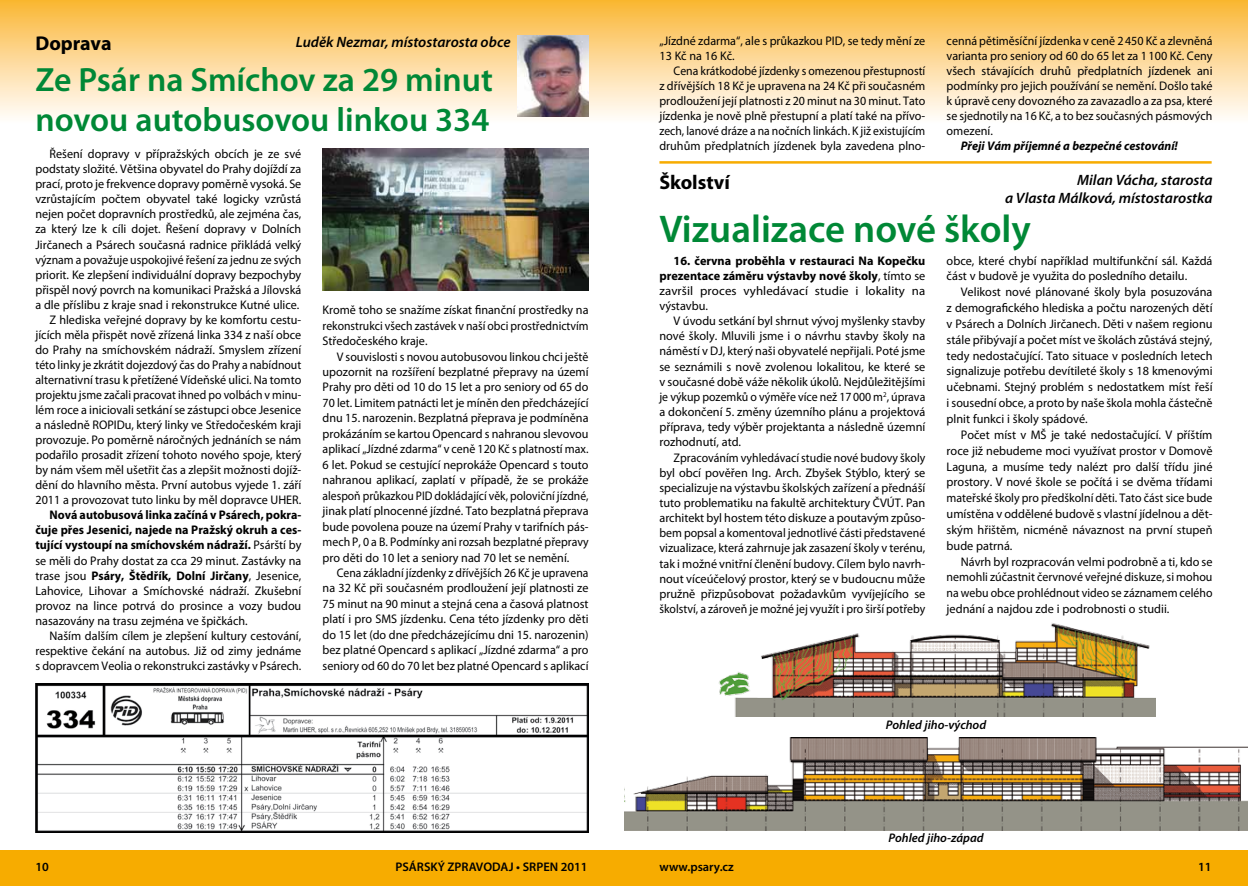
<style>
.page{position:relative;width:1248px;height:886px;background:#fff}
.page>*{position:absolute;margin:0;border:0;box-sizing:border-box;transform-origin:0 0}
.t1{font:600 38.75px "Myriad Pro";color:#008836}
.t2{font:600 33.75px/40.5px "Myriad Pro";color:#008836}
.t3{font:700 20px "Myriad Pro";color:#000}
.t4{font:italic 600 15px/18px "Myriad Pro";color:#000;text-align:right}
.t5{font:12.5px/15px "Myriad Pro";color:#000;text-align:justify}
.t6{font:12.5px/15.5px "Myriad Pro";color:#000;text-align:justify;scale:.96 1}
.t7{font:12.5px/15.1px "Myriad Pro";color:#000;text-align:justify;scale:.94 1}
.t8{font:12.5px/15.5px "Myriad Pro";color:#000;text-align:justify;scale:.93 1}
.t9{font:700 12.5px/15.1px "Myriad Pro";color:#000;text-align:justify}
.t10{font:600 12.5px "Myriad Pro";color:#000}
.t11{font:italic 700 12.5px "Myriad Pro";color:#000}
.t12{font:italic 600 12.5px "Myriad Pro";color:#000}
.s1{font-weight:700}
.s2{font-weight:400}
</style>
<div class="page">
<div style="left:0;top:850px;width:624px;height:36px;background:#f7ac00"></div>
<div style="left:0;top:0;width:624px;height:124px;background:linear-gradient(to bottom,#fab736,#fffeff)"></div>
<div style="left:624px;top:850px;width:623px;height:36px;background:#f7ac00"></div>
<div style="left:624px;top:0;width:623px;height:124px;background:linear-gradient(to bottom,#fab736,#fffeff)"></div>
<img style="left:322px;top:149px;width:266px;height:142px">
<img style="left:517px;top:35px;width:71px;height:82px">
<img style="left:719px;top:623px;width:436px;height:93px">
<img style="left:624px;top:737px;width:623px;height:93px">
<img style="left:35px;top:684px;width:553px;height:149px">
<hr style="left:659px;top:161px;width:552px;height:3px;background:#f7ac00">
<p class="t4" style="left:296px;top:32px;width:216px">Luděk Nezmar, místostarosta obce</p>
<h3 class="t3" style="left:35px;top:31px;width:78px">Doprava</h3>
<h2 class="t2" style="left:35px;top:58px;width:459px">Ze Psár na Smíchov za 29 minut novou autobusovou linkou 334</h2>
<p class="t5" style="left:35px;top:146px;width:267px;text-align:right">Řešení dopravy v přípražských obcích je ze své podstaty složité. Většina obyvatel do Prahy dojíždí za prací, proto je frekvence dopravy poměrně vysoká. Se vzrůstajícím počtem obyvatel také logicky vzrůstá nejen počet dopravních prostředků, ale zejména čas, za který lze k cíli dojet. Řešení dopravy v Dolních Jirčanech a Psárech současná radnice přikládá velký význam a považuje uspokojivé řešení za jednu ze svých priorit. Ke zlepšení individuální dopravy bezpochyby přispěl nový povrch na komunikaci Pražská a Jílovská a dle příslibu z kraje snad i rekonstrukce Kutné ulice.<br>Z hlediska veřejné dopravy by ke komfortu cestu&shy;jících měla přispět nově zřízená linka 334 z naší obce do Prahy na smíchovském nádraží. Smyslem zřízení této linky je zkrátit dojezdový čas do Prahy a nabídnout alternativní trasu k přetížené Vídeňské ulici. Na tomto projektu jsme začali pracovat ihned po volbách v minu&shy;lém roce a iniciovali setkání se zástupci obce Jesenice a následně ROPIDu, který linky ve Středočeském kraji provozuje. Po poměrně náročných jednáních se nám podařilo prosadit zřízení tohoto nového spoje, který by nám všem měl ušetřit čas a zlepšit možnosti dojíž&shy;dění do hlavního města. První autobus vyjede 1. září 2011 a provozovat tuto linku by měl dopravce UHER.</p>
<p class="t5" style="left:35px;top:507px;width:267px;text-indent:14px"><span class="s1">Nová autobusová linka začíná v Psárech, pokra&shy;čuje přes Jesenici, najede na Pražský okruh a ces&shy;tující vystoupí na smíchovském nádraží.</span> Psárští by se měli do Prahy dostat za cca 29 minut. Zastávky na trase jsou <span class="s1">Psáry, Štědřík, Dolní Jirčany</span>, Jesenice, Lahovice, Lihovar a Smíchovské nádraží. Zkušební provoz na lince potrvá do prosince a vozy budou nasazovány na trasu zejména ve špičkách.</p>
<p class="t5" style="left:35px;top:628px;width:267px;text-indent:14px">Naším dalším cílem je zlepšení kultury cestování, respektive čekání na autobus. Již od zimy jednáme s dopravcem Veolia o rekonstrukci zastávky v Psárech.</p>
<p class="t5" style="left:322px;top:302px;width:267px;line-height:15.5px">Kromě toho se snažíme získat finanční prostředky na rekonstrukci všech zastávek v naší obci prostřednictvím Středočeského kraje.</p>
<p class="t6" style="left:322px;top:348px;width:278px;text-indent:14px">V souvislosti s novou autobusovou linkou chci ještě upozornit na rozšíření bezplatné přepravy na území Prahy pro děti od 10 do 15 let a pro seniory od 65 do 70 let. Limitem patnácti let je míněn den předcházející dnu 15. narozenin. Bezplatná přeprava je podmíněna prokázáním se kartou Opencard s nahranou slevovou aplikací „Jízdné zdarma“ v ceně 120 Kč s platností max.<br>6 let. Pokud se cestující neprokáže Opencard s touto nahranou aplikací, zaplatí v případě, že se prokáže alespoň průkazkou PID dokládající věk, poloviční jízdné, jinak platí plnocenné jízdné. Tato bezplatná přeprava bude povolena pouze na území Prahy v tarifních pás&shy;mech P, 0 a B. Podmínky ani rozsah bezplatné přepravy pro děti do 10 let a seniory nad 70 let se nemění.</p>
<p class="t8" style="left:322px;top:565px;width:287px;text-indent:14px">Cena základní jízdenky z dřívějších 26 Kč je upravena na 32 Kč při současném prodloužení její platnosti ze 75 minut na 90 minut a stejná cena a časová platnost platí i pro SMS jízdenku. Cena této jízdenky pro děti do 15 let (do dne předcházejícímu dni 15. narozenin) bez platné Opencard s aplikací „Jízdné zdarma“ a pro seniory od 60 do 70 let bez platné Opencard s aplikací</p>
<p class="t5" style="left:659px;top:33px;width:267px">„Jízdné zdarma“, ale s průkazkou PID, se tedy mění ze<br>13 Kč na 16 Kč.</p>
<p class="t7" style="left:659px;top:63px;width:284px;text-indent:14px">Cena krátkodobé jízdenky s omezenou přestupností z dřívějších 18 Kč je upravena na 24 Kč při současném prodloužení její platnosti z 20 minut na 30 minut. Tato jízdenka je nově plně přestupní a platí také na přívo&shy;zech, lanové dráze a na nočních linkách. K již existujícím druhům předplatních jízdenek byla zavedena plno-</p>
<p class="t6" style="left:946px;top:33px;width:278px;line-height:15px">cenná pětiměsíční jízdenka v ceně 2450 Kč a zlevněná varianta pro seniory od 60 do 65 let za 1100 Kč. Ceny všech stávajících druhů předplatních jízdenek ani podmínky pro jejich používání se nemění. Došlo také k úpravě ceny dovozného za zavazadlo a za psa, které se sjednotily na 16 Kč, a to bez současných pásmových omezení.</p>
<p class="t11" style="left:960px;top:137px;width:218px">Přeji Vám příjemné a bezpečné cestování!</p>
<h3 class="t3" style="left:659px;top:169px;width:72px">Školství</h3>
<h1 class="t1" style="left:659px;top:205px;width:373px">Vizualizace nové školy</h1>
<p class="t4" style="left:1005px;top:170px;width:209px">Milan Vácha, starosta<br>a Vlasta Málková, místostarostka</p>
<p class="t9" style="left:659px;top:252px;width:267px;text-indent:14px">16. června proběhla v restauraci Na Kopečku prezentace záměru výstavby nové školy<span class="s2">, tímto se završil proces vyhledávací studie i lokality na výstavbu.</span></p>
<p class="t5" style="left:659px;top:313px;width:267px;text-indent:14px">V úvodu setkání byl shrnut vývoj myšlenky stavby nové školy. Mluvili jsme i o návrhu stavby školy na náměstí v DJ, který naši obyvatelé nepřijali. Poté jsme se seznámili s nově zvolenou lokalitou, ke které se v současné době váže několik úkolů. Nejdůležitějšími je výkup pozemků o výměře více než 17000 m<sup>2</sup>, úprava a dokončení 5. změny územního plánu a projektová příprava, tedy výběr projektanta a následně územní rozhodnutí, atd.</p>
<p class="t7" style="left:659px;top:450px;width:284px;text-indent:14px">Zpracováním vyhledávací studie nové budovy školy byl obcí pověřen Ing. Arch. Zbyšek Stýblo, který se specializuje na výstavbu školských zařízení a přednáší tuto problematiku na fakultě architektury ČVÚT. Pan architekt byl hostem této diskuze a poutavým způso&shy;bem popsal a komentoval jednotlivé části představené vizualizace, která zahrnuje jak zasazení školy v terénu, tak i možné vnitřní členění budovy. Cílem bylo navrh&shy;nout víceúčelový prostor, který se v budoucnu může pružně přizpůsobovat požadavkům vyvíjejícího se školství, a zároveň je možné jej využít i pro širší potřeby</p>
<p class="t5" style="left:946px;top:252px;width:267px;line-height:15.9px">obce, které chybí například multifunkční sál. Každá část v budově je využita do posledního detailu.</p>
<p class="t5" style="left:946px;top:284px;width:267px;line-height:15.9px;text-indent:14px">Velikost nové plánované školy byla posuzována z demografického hlediska a počtu narozených dětí v Psárech a Dolních Jirčanech. Děti v našem regionu stále přibývají a počet míst ve školách zůstává stejný, tedy nedostačující. Tato situace v posledních letech signalizuje potřebu devítileté školy s 18 kmenovými učebnami. Stejný problém s nedostatkem míst řeší i sousední obce, a proto by naše škola mohla částečně plnit funkci i školy spádové.</p>
<p class="t5" style="left:946px;top:426px;width:267px;line-height:15.9px;text-indent:14px">Počet míst v MŠ je také nedostačující. V příštím roce již nebudeme moci využívat prostor v Domově Laguna, a musíme tedy nalézt pro další třídu jiné prostory. V nové škole se počítá i se dvěma třídami mateřské školy pro předškolní děti. Tato část sice bude umístěna v oddělené budově s vlastní jídelnou a dět&shy;ským hřištěm, nicméně návaznost na první stupeň bude patrná.</p>
<p class="t5" style="left:946px;top:553px;width:267px;line-height:15.9px;text-indent:14px">Návrh byl rozpracován velmi podrobně a ti, kdo se nemohli zúčastnit červnové veřejné diskuze, si mohou na webu obce prohlédnout video se záznamem celého jednání a najdou zde i podrobnosti o studii.</p>
<p class="t12" style="left:885px;top:717px;width:102px">Pohled jiho-východ</p>
<p class="t12" style="left:888px;top:830px;width:97px">Pohled jiho-západ</p>
<p class="t10" style="left:35px;top:859px;width:15px">10</p>
<p class="t10" style="left:395px;top:859px;width:194px">PSÁRSKÝ ZPRAVODAJ • SRPEN 2011</p>
<p class="t10" style="left:659px;top:859px;width:76px">www.psary.cz</p>
<p class="t10" style="left:1198px;top:859px;width:15px">11</p>
</div>
